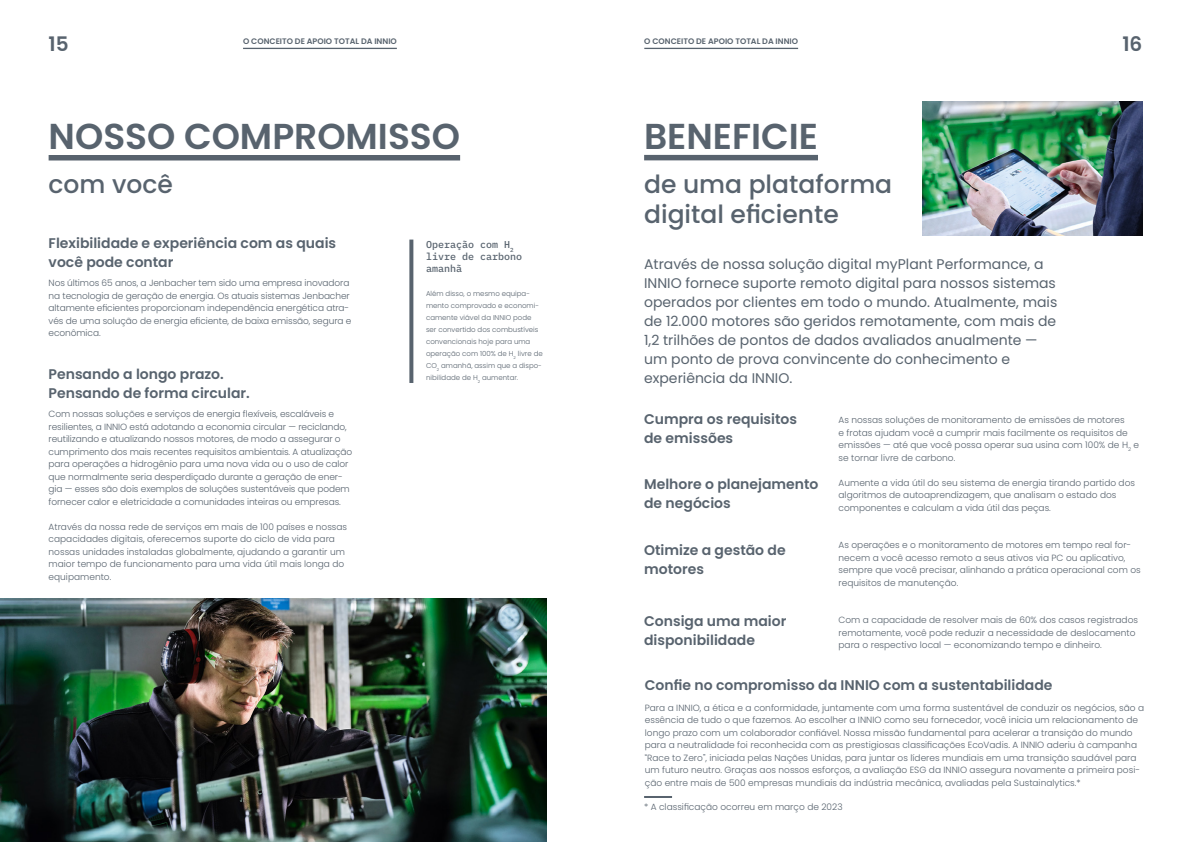
<style>
.page{position:relative;width:1191px;height:842px;background:#fff}
.page>*{position:absolute;margin:0;border:0;box-sizing:border-box;transform-origin:0 0}
.t1{font:600 36px "Poppins";color:#58636e}
.t2{font:500 25px/30px "Poppins";color:#58636e}
.t3{font:600 20px "Poppins";color:#58636e}
.t4{font:14px/19px "Poppins";color:#58636e}
.t5{font:600 14px/19px "Poppins";color:#58636e}
.t6{font:500 10px/12px "IBM Plex Mono";color:#58636e}
.t7{font:300 9px/12.5px "Poppins";color:#58636e}
.t8{font:600 8px "Poppins";color:#58636e}
.t9{font:300 7px/12px "Poppins";color:#58636e}
</style>
<div class="page">
<div style="left:49px;top:155px;width:411px;height:5px;background:#58636e"></div>
<div style="left:644px;top:155px;width:174px;height:5px;background:#58636e"></div>
<hr style="left:243px;top:48px;width:154px;height:1px;background:#58636e">
<hr style="left:644px;top:48px;width:154px;height:1px;background:#58636e">
<svg style="left:409px;top:240px;width:4px;height:143px"></svg>
<img style="left:923px;top:101px;width:219px;height:135px">
<img style="left:0;top:598px;width:547px;height:244px">
<hr style="left:644px;top:796px;width:28px;height:2px;background:#58636e">
<h3 class="t3" style="left:49px;top:32px;width:22px">15</h3>
<h3 class="t3" style="left:1122px;top:32px;width:22px">16</h3>
<p class="t8" style="left:243px;top:37px;width:155px">O CONCEITO DE APOIO TOTAL DA INNIO</p>
<p class="t8" style="left:644px;top:37px;width:155px">O CONCEITO DE APOIO TOTAL DA INNIO</p>
<h1 class="t1" style="left:49px;top:115px;width:413px">NOSSO COMPROMISSO</h1>
<h2 class="t2" style="left:49px;top:169px;width:126px">com você</h2>
<h3 class="t5" style="left:49px;top:234px;width:289px">Flexibilidade e experiência com as quais você pode contar</h3>
<p class="t7" style="left:49px;top:277px;width:304px">Nos últimos 65 anos, a Jenbacher tem sido uma empresa inovadora na tecnologia de geração de energia. Os atuais sistemas Jenbacher altamente eficientes proporcionam independência energética atra&shy;vés de uma solução de energia eficiente, de baixa emissão, segura e econômica.</p>
<h3 class="t5" style="left:49px;top:365px;width:203px">Pensando a longo prazo.<br>Pensando de forma circular.</h3>
<p class="t7" style="left:49px;top:408px;width:305px">Com nossas soluções e serviços de energia flexíveis, escaláveis e resilientes, a INNIO está adotando a economia circular — reciclando, reutilizando e atualizando nossos motores, de modo a assegurar o cumprimento dos mais recentes requisitos ambientais. A atualização para operações a hidrogênio para uma nova vida ou o uso de calor que normalmente seria desperdiçado durante a geração de ener&shy;gia — esses são dois exemplos de soluções sustentáveis que podem fornecer calor e eletricidade a comunidades inteiras ou empresas.</p>
<p class="t7" style="left:49px;top:520px;width:300px">Através da nossa rede de serviços em mais de 100 países e nossas capacidades digitais, oferecemos suporte do ciclo de vida para nossas unidades instaladas globalmente, ajudando a garantir um maior tempo de funcionamento para uma vida útil mais longa do equipamento.</p>
<p class="t6" style="left:426px;top:238px;width:97px">Operação com H<sub>2 </sub>livre de carbono amanhã</p>
<p class="t9" style="left:426px;top:288px;width:118px">Além disso, o mesmo equipa&shy;mento comprovado e economi&shy;camente viável da INNIO pode ser convertido dos combustíveis convencionais hoje para uma operação com 100% de H<sub>2</sub> livre de<br>CO<sub>2</sub> amanhã, assim que a dispo&shy;nibilidade de H<sub>2</sub> aumentar.</p>
<h1 class="t1" style="left:644px;top:115px;width:175px">BENEFICIE</h1>
<h2 class="t2" style="left:644px;top:169px;width:250px">de uma plataforma digital eficiente</h2>
<p class="t4" style="left:644px;top:255px;width:415px">Através de nossa solução digital myPlant Performance, a INNIO fornece suporte remoto digital para nossos sistemas operados por clientes em todo o mundo. Atualmente, mais de 12.000 motores são geridos remotamente, com mais de 1,2 trilhões de pontos de dados avaliados anualmente — um ponto de prova convincente do conhecimento e experiência da INNIO.</p>
<h3 class="t5" style="left:644px;top:410px;width:154px">Cumpra os requisitos de emissões</h3>
<p class="t7" style="left:838px;top:414px;width:302px">As nossas soluções de monitoramento de emissões de motores<br>e frotas ajudam você a cumprir mais facilmente os requisitos de emissões — até que você possa operar sua usina com 100% de H<sub>2</sub> e se tornar livre de carbono.</p>
<h3 class="t5" style="left:644px;top:474px;width:176px">Melhore o planejamento de negócios</h3>
<p class="t7" style="left:838px;top:476px;width:298px">Aumente a vida útil do seu sistema de energia tirando partido dos algoritmos de autoaprendizagem, que analisam o estado dos componentes e calculam a vida útil das peças.</p>
<h3 class="t5" style="left:644px;top:540px;width:143px">Otimize a gestão de motores</h3>
<p class="t7" style="left:838px;top:539px;width:304px">As operações e o monitoramento de motores em tempo real for&shy;necem a você acesso remoto a seus ativos via PC ou aplicativo, sempre que você precisar, alinhando a prática operacional com os requisitos de manutenção.</p>
<h3 class="t5" style="left:644px;top:611px;width:144px">Consiga uma maior disponibilidade</h3>
<p class="t7" style="left:838px;top:614px;width:301px">Com a capacidade de resolver mais de 60% dos casos registrados remotamente, você pode reduzir a necessidade de deslocamento para o respectivo local — economizando tempo e dinheiro.</p>
<h3 class="t5" style="left:645px;top:675px;width:409px">Confie no compromisso da INNIO com a sustentabilidade</h3>
<p class="t7" style="left:645px;top:701px;width:501px">Para a INNIO, a ética e a conformidade, juntamente com uma forma sustentável de conduzir os negócios, são a essência de tudo o que fazemos. Ao escolher a INNIO como seu fornecedor, você inicia um relacionamento de longo prazo com um colaborador confiável. Nossa missão fundamental para acelerar a transição do mundo para a neutralidade foi reconhecida com as prestigiosas classificações EcoVadis. A INNIO aderiu à campanha “Race to Zero”, iniciada pelas Nações Unidas, para juntar os líderes mundiais em uma transição saudável para um futuro neutro. Graças aos nossos esforços, a avaliação ESG da INNIO assegura novamente a primeira posi&shy;ção entre mais de 500 empresas mundiais da indústria mecânica, avaliadas pela Sustainalytics.*</p>
<p class="t7" style="left:644px;top:800px;width:200px">* A classificação ocorreu em março de 2023</p>
</div>
